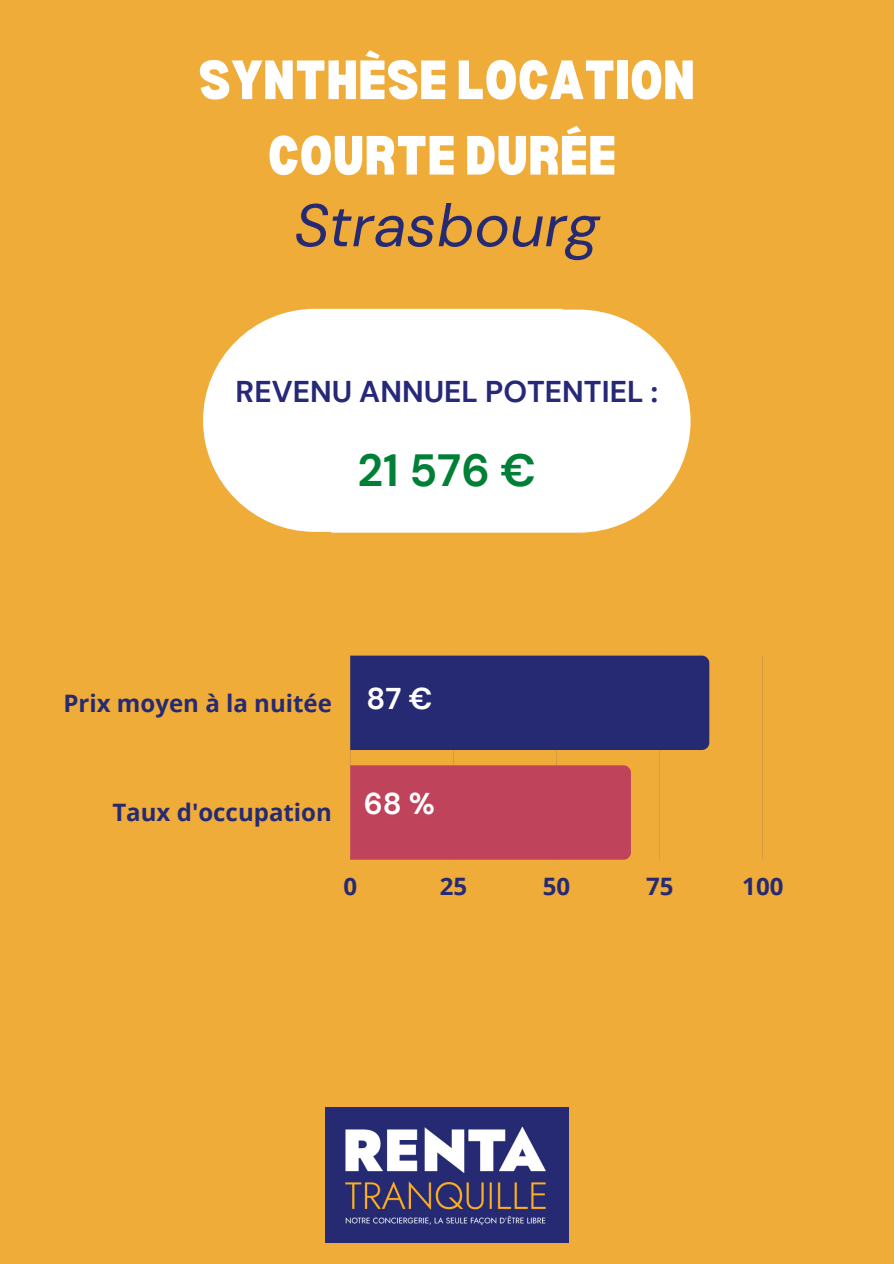
<style>
.page{position:relative;width:894px;height:1264px;background:#fff}
.page>*{position:absolute;margin:0;border:0;box-sizing:border-box;transform-origin:0 0}
.t1{font:italic 60px "DM Sans";color:#262a72}
.t2{font:900 semi-condensed 54px/75.4px "Bernoru";color:#fff;text-align:center}
.t3{font:700 45px "DM Sans";color:#008037}
.t4{font:700 30px "DM Sans";color:#262878}
.t5{font:700 30px "DM Sans";color:#fff}
.t6{font:700 24px "Open Sans";color:#262a72}
</style>
<div class="page">
<div style="left:0;top:0;width:893px;height:1263px;background:#f0ac38"></div>
<img style="left:325px;top:1107px;width:243px;height:135px">
<hr style="left:350px;top:655px;width:1px;height:204px;background:#262a72">
<hr style="left:453px;top:655px;width:1px;height:204px;background:#262a72">
<hr style="left:556px;top:655px;width:1px;height:204px;background:#262a72">
<hr style="left:659px;top:655px;width:1px;height:204px;background:#262a72">
<hr style="left:762px;top:655px;width:1px;height:204px;background:#262a72">
<div style="left:350px;top:655px;width:359px;height:95px;background:#262a72"></div>
<div style="left:350px;top:765px;width:280px;height:94px;background:#c0435c"></div>
<svg style="left:203px;top:309px;width:128px;height:223px;fill:#fff"></svg>
<div style="left:331px;top:309px;width:359px;height:223px;background:#fff"></div>
<p class="t2" style="left:198px;top:40px;width:498px">SYNTHÈSE LOCATION<br>COURTE DURÉE</p>
<p class="t1" style="left:294px;top:187px;width:307px">Strasbourg</p>
<p class="t4" style="left:235px;top:372px;width:424px">REVENU ANNUEL POTENTIEL :</p>
<p class="t3" style="left:357px;top:441px;width:180px">21 576 €</p>
<p class="t6" style="left:63px;top:686px;width:270px">Prix moyen à la nuitée</p>
<p class="t5" style="left:366px;top:679px;width:67px">87 €</p>
<p class="t6" style="left:112px;top:795px;width:221px">Taux d'occupation</p>
<p class="t5" style="left:364px;top:784px;width:73px">68 %</p>
<p class="t6" style="left:343px;top:869px;width:15px">0</p>
<p class="t6" style="left:439px;top:869px;width:29px">25</p>
<p class="t6" style="left:542px;top:869px;width:29px">50</p>
<p class="t6" style="left:645px;top:869px;width:29px">75</p>
<p class="t6" style="left:742px;top:869px;width:43px">100</p>
</div>
